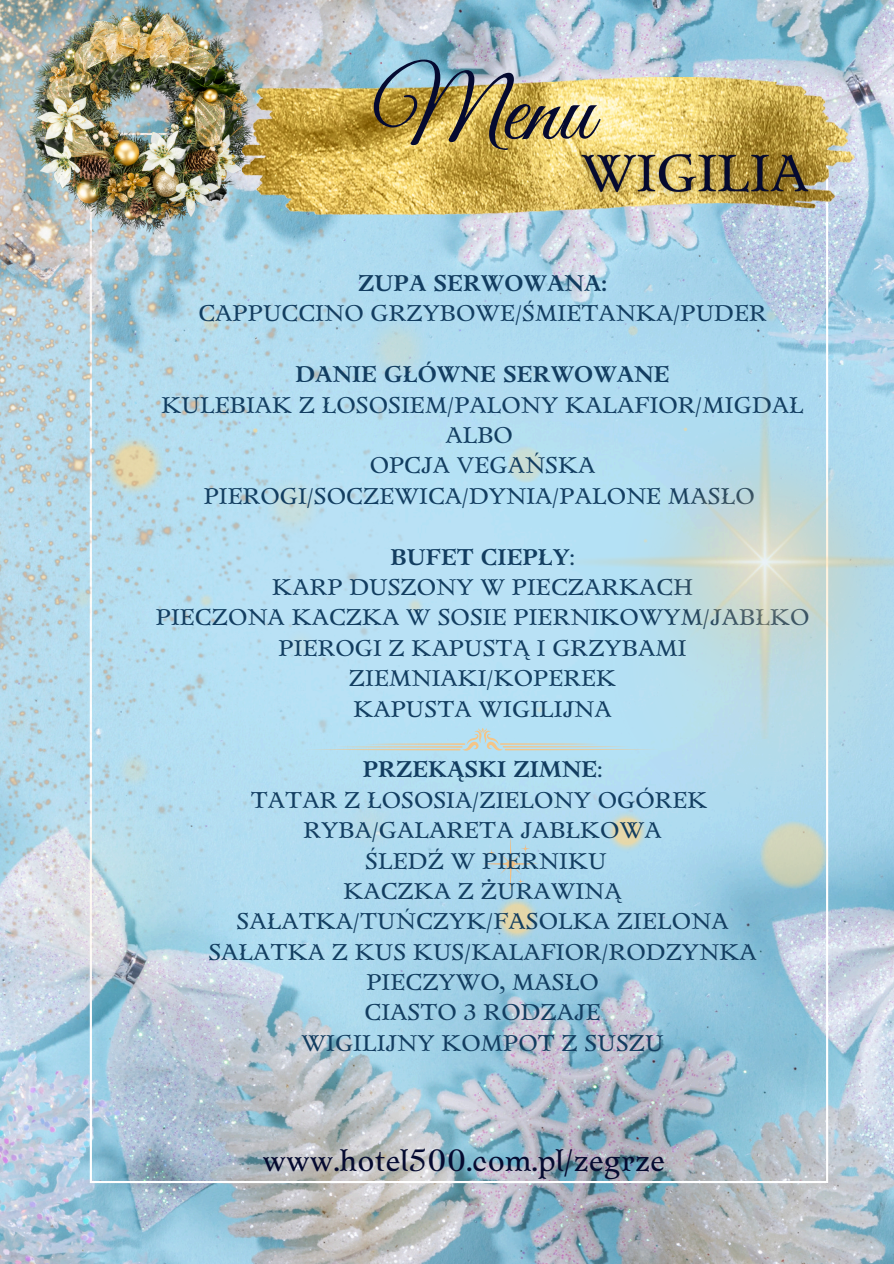
<style>
.page{position:relative;width:894px;height:1264px;background:#fff}
.page>*{position:absolute;margin:0;border:0;box-sizing:border-box;transform-origin:0 0}
.t1{font:97.5px "Great Vibes";color:#050a30}
.t2{font:30.9px "Zenaida";color:#050a30}
.t3{font:22.5px "Zenaida";color:#123d60}
.t4{font:700 22.5px "Zenaida";color:#123d60}
.s1{font-weight:400}
</style>
<div class="page">
<img style="left:0;top:0;width:893px;height:1263px">
<img style="left:90px;top:214px;width:737px;height:968px">
<img style="left:804px;top:308px;width:89px;height:705px">
<img style="left:0;top:0;width:804px;height:1143px">
<img style="left:27px;top:0;width:228px;height:237px">
<svg style="left:482px;top:835px;width:56px;height:56px;background:#b1d8e8"></svg>
<img style="left:538px;top:336px;width:355px;height:402px">
<svg style="left:306px;top:728px;width:353px;height:22px;background:#bbdde8"></svg>
<img style="left:242px;top:77px;width:612px;height:137px">
<img style="left:568px;top:142px;width:256px;height:65px">
<p class="t1" style="left:372px;top:56px;width:223px">Menu</p>
<p class="t4" style="left:358px;top:269px;width:250px">ZUPA SERWOWANA:</p>
<p class="t3" style="left:198px;top:299px;width:569px">CAPPUCCINO GRZYBOWE/ŚMIETANKA/PUDER</p>
<p class="t4" style="left:295px;top:360px;width:376px">DANIE GŁÓWNE SERWOWANE</p>
<p class="t3" style="left:161px;top:390px;width:643px">KULEBIAK Z ŁOSOSIEM/PALONY KALAFIOR/MIGDAŁ</p>
<p class="t3" style="left:445px;top:421px;width:69px">ALBO</p>
<p class="t3" style="left:369px;top:451px;width:227px">OPCJA VEGAŃSKA</p>
<p class="t3" style="left:204px;top:482px;width:552px">PIEROGI/SOCZEWICA/DYNIA/PALONE MASŁO</p>
<p class="t4" style="left:390px;top:542px;width:186px">BUFET CIEPŁY<span class="s1">:</span></p>
<p class="t3" style="left:272px;top:573px;width:422px">KARP DUSZONY W PIECZARKACH</p>
<p class="t3" style="left:156px;top:603px;width:655px">PIECZONA KACZKA W SOSIE PIERNIKOWYM/JABŁKO</p>
<p class="t3" style="left:278px;top:633px;width:409px">PIEROGI Z KAPUSTĄ I GRZYBAMI</p>
<p class="t3" style="left:349px;top:664px;width:269px">ZIEMNIAKI/KOPEREK</p>
<p class="t3" style="left:353px;top:694px;width:260px">KAPUSTA WIGILIJNA</p>
<p class="t4" style="left:363px;top:755px;width:241px">PRZEKĄSĄ KI ZIMNE<span class="s1">:</span></p>
<p class="t3" style="left:251px;top:785px;width:458px">TATAR Z ŁOSOSIA/ZIELONY OGÓREK</p>
<p class="t3" style="left:303px;top:816px;width:359px">RYBA/GALARETA JABŁKOWA</p>
<p class="t3" style="left:365px;top:846px;width:243px">ŚLEDŹ W PIERNIKU</p>
<p class="t3" style="left:343px;top:876px;width:275px">KACZKA Z ŻURAWINĄ</p>
<p class="t3" style="left:236px;top:907px;width:493px">SAŁATKA/TUŃCZYK/FASOLKA ZIELONA</p>
<p class="t3" style="left:208px;top:937px;width:549px">SAŁATKA Z KUS KUS/KALAFIOR/RODZYNKA</p>
<p class="t3" style="left:366px;top:968px;width:234px">PIECZYWO, MASŁO</p>
<p class="t3" style="left:364px;top:998px;width:238px">CIASTO 3 RODZAJE</p>
<p class="t3" style="left:301px;top:1028px;width:364px">WIGILIJNY KOMPOT Z SUSZU</p>
<p class="t2" style="left:262px;top:1140px;width:404px">www.hotel500.com.pl/zegrze</p>
</div>
